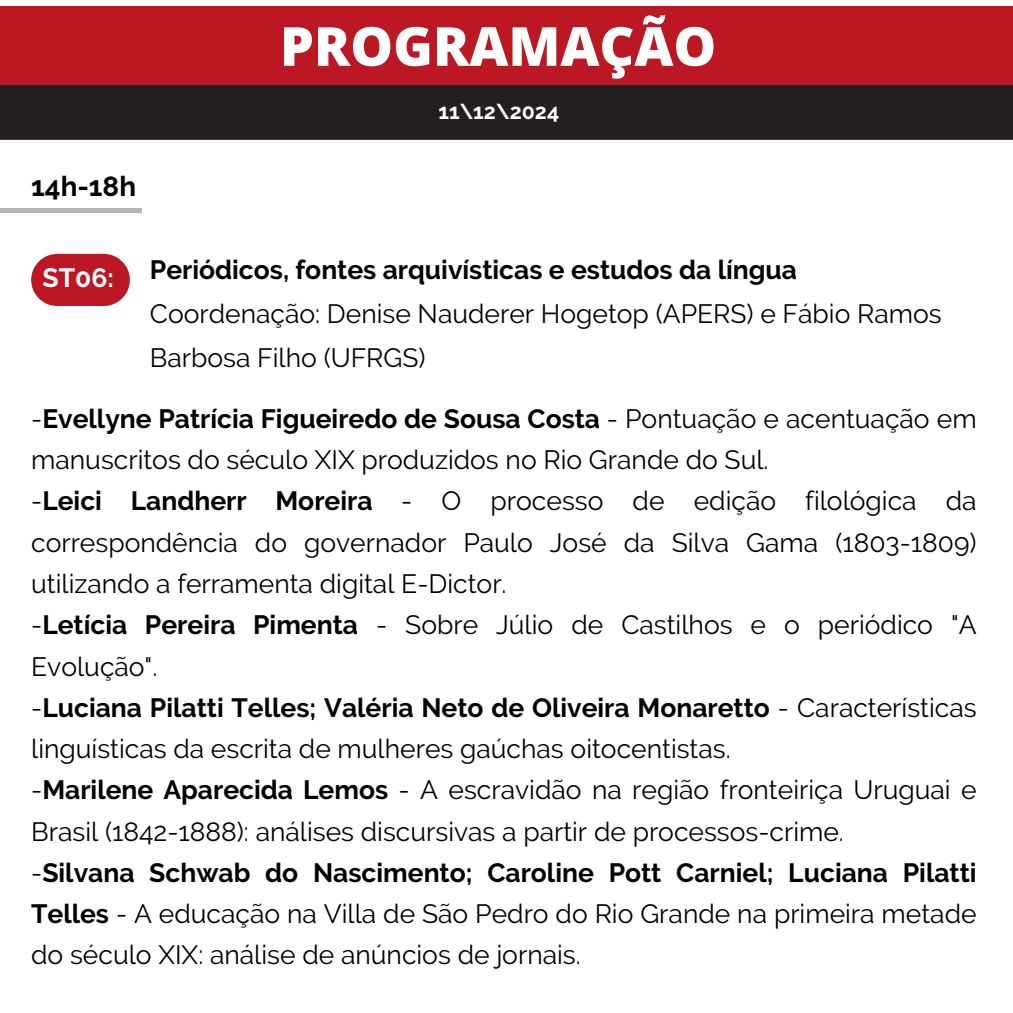
<style>
.page{position:relative;width:1013px;height:1013px;background:#fff}
.page>*{position:absolute;margin:0;border:0;box-sizing:border-box;transform-origin:0 0}
.t1{font:800 53.75px "Open Sans";color:#fff}
.t2{font:700 27.62px "Raleway";color:#000}
.t3{font:26.5px/41.2px "Raleway";color:#000}
.t4{font:700 26.5px "Raleway";color:#fff}
.t5{font:700 21.38px "Raleway";color:#fff}
.s1{font-weight:700}
</style>
<div class="page">
<div style="left:0;top:85px;width:1012px;height:55px;background:#231f20"></div>
<div style="left:0;top:6px;width:1012px;height:79px;background:#bc1823"></div>
<div style="left:31px;top:254px;width:99px;height:52px;background:#bc1823;border-radius:26px"></div>
<hr style="left:0;top:208px;width:142px;height:4px;background:#b8b7b7">
<p class="t1" style="left:280px;top:8px;width:438px">PROGRAMAÇÃO</p>
<p class="t2" style="left:31px;top:170px;width:106px">14h-18h</p>
<h3 class="t5" style="left:438px;top:99px;width:122px">11\12\2024</h3>
<h1 class="t4" style="left:43px;top:262px;width:73px">ST06:</h1>
<h4 class="t3" style="left:150px;top:247px;width:793px;line-height:44px"><span class="s1">Periódicos, fontes arquivísticas e estudos da língua<br></span>Coordenação: Denise Nauderer Hogetop (APERS) e Fábio Ramos<br>Barbosa Filho (UFRGS)</h4>
<h2 class="t3" style="left:31px;top:398px;width:947px">-<span class="s1">Evellyne Patrícia Figueiredo de Sousa Costa</span> - Pontuação e acentuação em manuscritos do século XIX produzidos no Rio Grande do Sul.<br>-<span class="s1">Leici Landherr Moreira</span> - O processo de edição filológica da correspondência do governador Paulo José da Silva Gama (1803-1809) utilizando a ferramenta digital E-Dictor.<br>-<span class="s1">Letícia Pereira Pimenta</span> - Sobre Júlio de Castilhos e o periódico "A Evolução".<br>-<span class="s1">Luciana Pilatti Telles; Valéria Neto de Oliveira Monaretto</span> - Características linguísticas da escrita de mulheres gaúchas oitocentistas.<br>-<span class="s1">Marilene Aparecida Lemos</span> - A escravidão na região fronteiriça Uruguai e Brasil (1842-1888): análises discursivas a partir de processos-crime.<br>-<span class="s1">Silvana Schwab do Nascimento; Caroline Pott Carniel; Luciana Pilatti Telles</span> - A educação na Villa de São Pedro do Rio Grande na primeira metade do século XIX: análise de anúncios de jornais.</h2>
</div>
